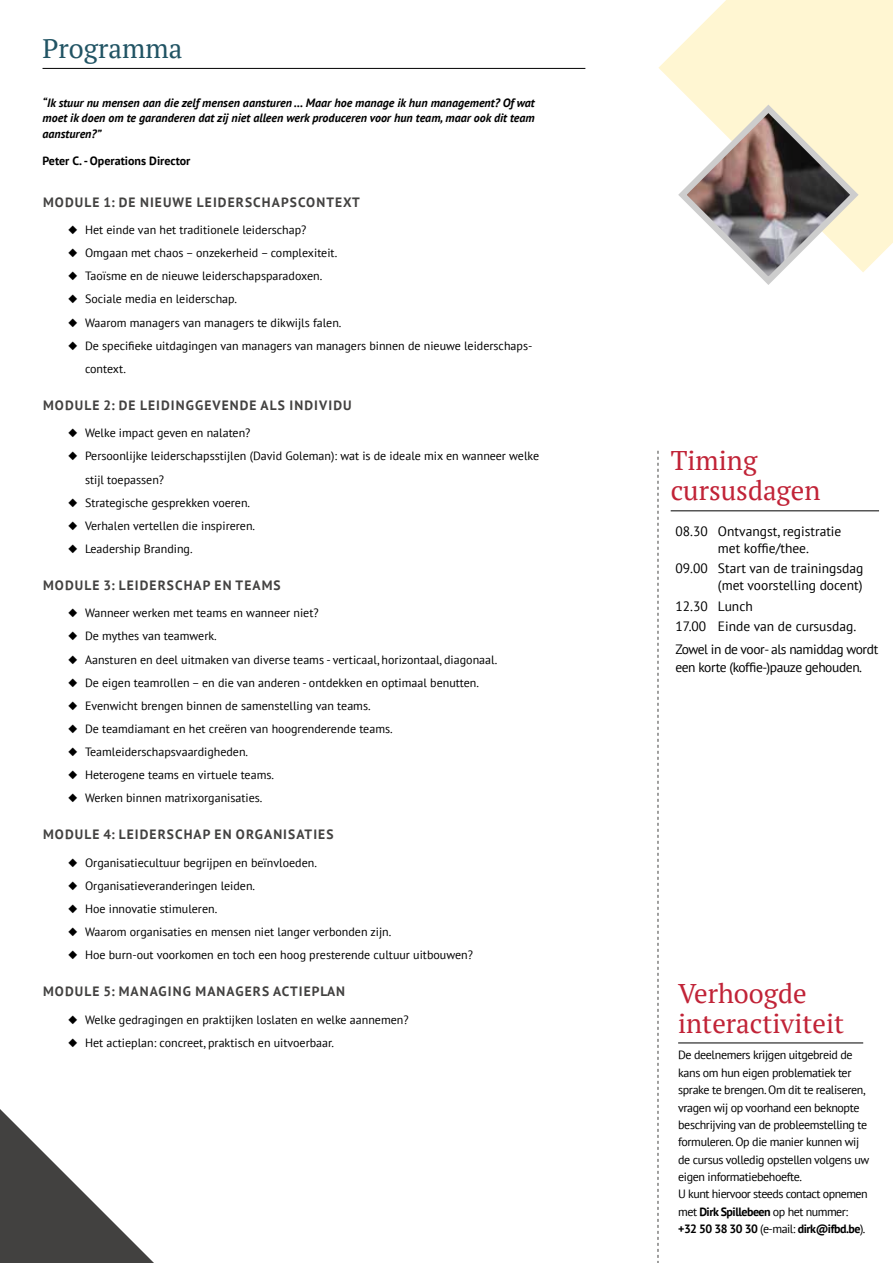
<style>
.page{position:relative;width:893px;height:1263px;background:#fff}
.page>*{position:absolute;margin:0;border:0;box-sizing:border-box;transform-origin:0 0}
.t1{font:27px/30px "PT Serif";color:#c12337}
.t2{font:27px "PT Serif";color:#215464}
.t3{font:700 13.5px "PT Sans";letter-spacing:.08em;color:#424140}
.t4{font:13.5px/16.5px "PT Sans";color:#000}
.t5{font:13.5px/18px "PT Sans";letter-spacing:-.03em;color:#000}
.t6{font:12px/23.1px "PT Sans";color:#000}
.t7{font:12px/17.4px "PT Sans";letter-spacing:-.03em;color:#000}
.t8{font:italic 700 12px/15.6px "PT Sans";color:#000;text-align:justify}
.t9{font:700 12px "PT Sans";color:#000}
.s1{font-weight:700}
</style>
<div class="page">
<svg style="left:658px;top:0;width:235px;height:272px;fill:#fff6d2"></svg>
<svg style="left:0;top:1109px;width:154px;height:154px"></svg>
<hr style="left:671px;top:510px;width:208px;height:1px;background:#000">
<hr style="left:43px;top:68px;width:542px;height:1px;background:#000">
<svg style="left:658px;top:451px;width:1px;height:812px"></svg>
<hr style="left:678px;top:1042px;width:185px;height:1px;background:#000">
<svg style="left:674px;top:100px;width:189px;height:185px"></svg>
<h1 class="t2" style="left:43px;top:31px;width:141px">Programma</h1>
<p class="t8" style="left:43px;top:95px;width:494px">“Ik stuur nu mensen aan die zelf mensen aansturen … Maar hoe manage ik hun management? Of wat moet ik doen om te garanderen dat zij niet alleen werk produceren voor hun team, maar ook dit team aansturen?”</p>
<p class="t9" style="left:43px;top:153px;width:149px">Peter C. - Operations Director</p>
<p class="t3" style="left:43px;top:193px;width:318px">MODULE 1: DE NIEUWE LEIDERSCHAPSCONTEXT</p>
<p class="t6" style="left:68px;top:218px;width:240px">◆ Het einde van het traditionele leiderschap?</p>
<p class="t6" style="left:68px;top:241px;width:271px">◆ Omgaan met chaos – onzekerheid – complexiteit.</p>
<p class="t6" style="left:68px;top:264px;width:256px">◆ Taoïsme en de nieuwe leiderschapsparadoxen.</p>
<p class="t6" style="left:68px;top:287px;width:171px">◆ Sociale media en leiderschap.</p>
<p class="t6" style="left:68px;top:310px;width:275px">◆ Waarom managers van managers te dikwijls falen.</p>
<p class="t6" style="left:85px;top:334px;width:449px;text-indent:-17px">◆ De specifieke uitdagingen van managers van managers binnen de nieuwe leiderschaps&shy;context.</p>
<p class="t3" style="left:43px;top:396px;width:310px">MODULE 2: DE LEIDINGGEVENDE ALS INDIVIDU</p>
<p class="t6" style="left:68px;top:421px;width:184px">◆ Welke impact geven en nalaten?</p>
<p class="t6" style="left:85px;top:444px;width:456px;text-indent:-17px">◆ Persoonlijke leiderschapsstijlen (David Goleman): wat is de ideale mix en wanneer welke stijl toepassen?</p>
<p class="t6" style="left:68px;top:490px;width:184px">◆ Strategische gesprekken voeren.</p>
<p class="t6" style="left:68px;top:514px;width:189px">◆ Verhalen vertellen die inspireren.</p>
<p class="t6" style="left:68px;top:537px;width:126px">◆ Leadership Branding.</p>
<p class="t3" style="left:43px;top:576px;width:239px">MODULE 3: LEIDERSCHAP EN TEAMS</p>
<p class="t6" style="left:68px;top:601px;width:252px">◆ Wanneer werken met teams en wanneer niet?</p>
<p class="t6" style="left:68px;top:624px;width:150px">◆ De mythes van teamwerk.</p>
<p class="t6" style="left:68px;top:647px;width:431px">◆ Aansturen en deel uitmaken van diverse teams - verticaal, horizontaal, diagonaal.</p>
<p class="t6" style="left:68px;top:671px;width:412px">◆ De eigen teamrollen – en die van anderen - ontdekken en optimaal benutten.</p>
<p class="t6" style="left:68px;top:694px;width:304px">◆ Evenwicht brengen binnen de samenstelling van teams.</p>
<p class="t6" style="left:68px;top:717px;width:326px">◆ De teamdiamant en het creëren van hoogrenderende teams.</p>
<p class="t6" style="left:68px;top:740px;width:182px">◆ Teamleiderschapsvaardigheden.</p>
<p class="t6" style="left:68px;top:763px;width:208px">◆ Heterogene teams en virtuele teams.</p>
<p class="t6" style="left:68px;top:786px;width:196px">◆ Werken binnen matrixorganisaties.</p>
<p class="t3" style="left:43px;top:826px;width:292px">MODULE 4: LEIDERSCHAP EN ORGANISATIES</p>
<p class="t6" style="left:68px;top:851px;width:250px">◆ Organisatiecultuur begrijpen en beïnvloeden.</p>
<p class="t6" style="left:68px;top:874px;width:189px">◆ Organisatieveranderingen leiden.</p>
<p class="t6" style="left:68px;top:897px;width:151px">◆ Hoe innovatie stimuleren.</p>
<p class="t6" style="left:68px;top:920px;width:325px">◆ Waarom organisaties en mensen niet langer verbonden zijn.</p>
<p class="t6" style="left:68px;top:943px;width:406px">◆ Hoe burn-out voorkomen en toch een hoog presterende cultuur uitbouwen?</p>
<p class="t3" style="left:43px;top:982px;width:304px">MODULE 5: MANAGING MANAGERS ACTIEPLAN</p>
<p class="t6" style="left:68px;top:1007px;width:342px">◆ Welke gedragingen en praktijken loslaten en welke aannemen?</p>
<p class="t6" style="left:68px;top:1031px;width:268px">◆ Het actieplan: concreet, praktisch en uitvoerbaar.</p>
<h1 class="t1" style="left:671px;top:445px;width:151px">Timing cursusdagen</h1>
<p class="t4" style="left:718px;top:523px;width:125px;text-indent:-43px">08.30 Ontvangst, registratie met koffie/thee.</p>
<p class="t4" style="left:675px;top:560px;width:189px;text-align:right">09.00 Start van de trainingsdag (met voorstelling docent)</p>
<p class="t4" style="left:675px;top:595px;width:182px;line-height:20.7px">12.30 Lunch<br>17.00 Einde van de cursusdag.</p>
<p class="t5" style="left:675px;top:640px;width:204px">Zowel in de voor- als namiddag wordt een korte (koffie-)pauze gehouden.</p>
<h1 class="t1" style="left:678px;top:978px;width:168px">Verhoogde interactiviteit</h1>
<p class="t7" style="left:678px;top:1046px;width:193px">De deelnemers krijgen uitgebreid de kans om hun eigen problematiek ter sprake te brengen. Om dit te realiseren, vragen wij op voorhand een beknopte beschrijving van de probleemstelling te formuleren. Op die manier kunnen wij de cursus volledig opstellen volgens uw eigen informatiebehoefte.<br>U kunt hiervoor steeds contact opnemen met <span class="s1">Dirk Spillebeen</span> op het nummer: <span class="s1">+32 50 38 30 30</span> (e-mail: <span class="s1">dirk@ifbd.be</span>).</p>
</div>
